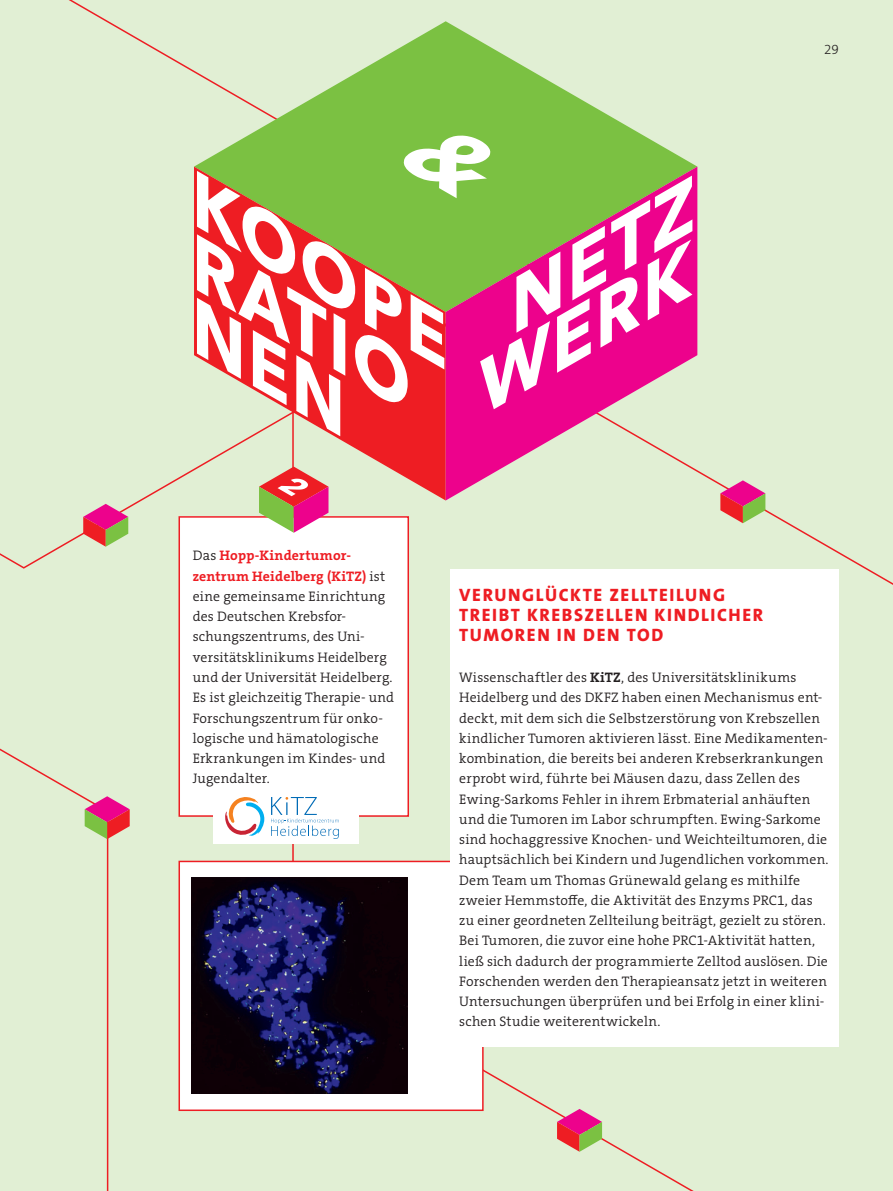
<style>
.page{position:relative;width:893px;height:1191px;background:#e1efd4}
.page>*{position:absolute;margin:0;border:0;box-sizing:border-box;transform-origin:0 0}
._06_zwiti{font:800 18px/20.2px "The Sans B8";letter-spacing:.085em;color:#ee1d23}
._04_a_copytext{font:13.8px/20.2px "The Serif HP4 Se Lig";letter-spacing:.015em;color:#231f20}
.t1{font:300 13.5px "The Sans Os F";color:#231f20}
.s1{font-family:"The Serif HP7 Bld";color:#ee1d23}
.s2{font-family:"The Serif HP7 Bld"}
</style>
<div class="page">
<svg style="left:0;top:748px;width:109px;height:443px"></svg>
<svg style="left:83px;top:504px;width:45px;height:43px"></svg>
<div style="left:178px;top:860px;width:306px;height:251px;background:#fff;border:2px solid #ee1d23"></div>
<div style="left:451px;top:569px;width:388px;height:93px;background:#fff"></div>
<svg style="left:194px;top:21px;width:503px;height:146px"></svg>
<svg style="left:194px;top:167px;width:252px;height:333px"></svg>
<svg style="left:446px;top:167px;width:251px;height:333px"></svg>
<svg style="left:197px;top:135px;width:495px;height:301px;background:#cb8f81"></svg>
<div style="left:179px;top:517px;width:229px;height:299px;background:#fff"></div>
<div style="left:178px;top:516px;width:231px;height:300px;border:2px solid #ee1d23"></div>
<svg style="left:720px;top:480px;width:45px;height:43px"></svg>
<svg style="left:85px;top:796px;width:45px;height:43px"></svg>
<svg style="left:557px;top:1109px;width:45px;height:42px"></svg>
<svg style="left:259px;top:466px;width:69px;height:67px"></svg>
<div style="left:451px;top:662px;width:388px;height:384px;background:#fff"></div>
<img style="left:191px;top:878px;width:216px;height:216px">
<div style="left:214px;top:787px;width:145px;height:57px;background:#fff"></div>
<svg style="left:225px;top:797px;width:39px;height:39px"></svg>
<svg style="left:271px;top:797px;width:68px;height:42px"></svg>
<div style="left:268px;top:838px;width:18px;height:5px;background:#fff"></div>
<p class="t1" style="left:824px;top:41px;width:16px">29</p>
<p class="_04_a_copytext" style="left:193px;top:546px;width:203px">Das <span class="s1">Hopp-Kindertumor&shy;zentrum Heidelberg (KiTZ)</span> ist eine gemeinsame Einrichtung des Deutschen Krebsfor&shy;schungszentrums, des Uni&shy;versitätsklinikums Heidelberg und der Universität Heidelberg.<br>Es ist gleichzeitig Therapie- und<br>Forschungszentrum für onko&shy;logische und hämatologische<br>Erkrankungen im Kindes- und<br>Jugendalter.</p>
<p class="_06_zwiti" style="left:459px;top:586px;width:305px">VERUNGLÜCKTE ZELLTEILUNG<br>TREIBT KREBSZELLEN KINDLICHER</p>
<p class="_06_zwiti" style="left:459px;top:626px;width:206px">TUMOREN IN DEN TOD</p>
<p class="_04_a_copytext" style="left:459px;top:667px;width:371px">Wissenschaftler des <span class="s2">KiTZ</span>, des Universitätsklinikums Heidelberg und des DKFZ haben einen Mechanismus ent&shy;deckt, mit dem sich die Selbstzerstörung von Krebszellen kindlicher Tumoren aktivieren lässt. Eine Medikamenten&shy;kombination, die bereits bei anderen Krebserkrankungen erprobt wird, führte bei Mäusen dazu, dass Zellen des Ewing-Sarkoms Fehler in ihrem Erbmaterial anhäuften und die Tumoren im Labor schrumpften. Ewing-Sarkome sind hochaggressive Knochen- und Weichteiltumoren, die hauptsächlich bei Kindern und Jugendlichen vorkommen.<br>Dem Team um Thomas Grünewald gelang es mithilfe zweier Hemmstoffe, die Aktivität des Enzyms PRC1, das zu einer geordneten Zellteilung beiträgt, gezielt zu stören.<br>Bei Tumoren, die zuvor eine hohe PRC1-Aktivität hatten, ließ sich dadurch der programmierte Zelltod auslösen. Die Forschenden werden den Therapieansatz jetzt in weiteren Untersuchungen überprüfen und bei Erfolg in einer klini&shy;schen Studie weiterentwickeln.</p>
</div>
